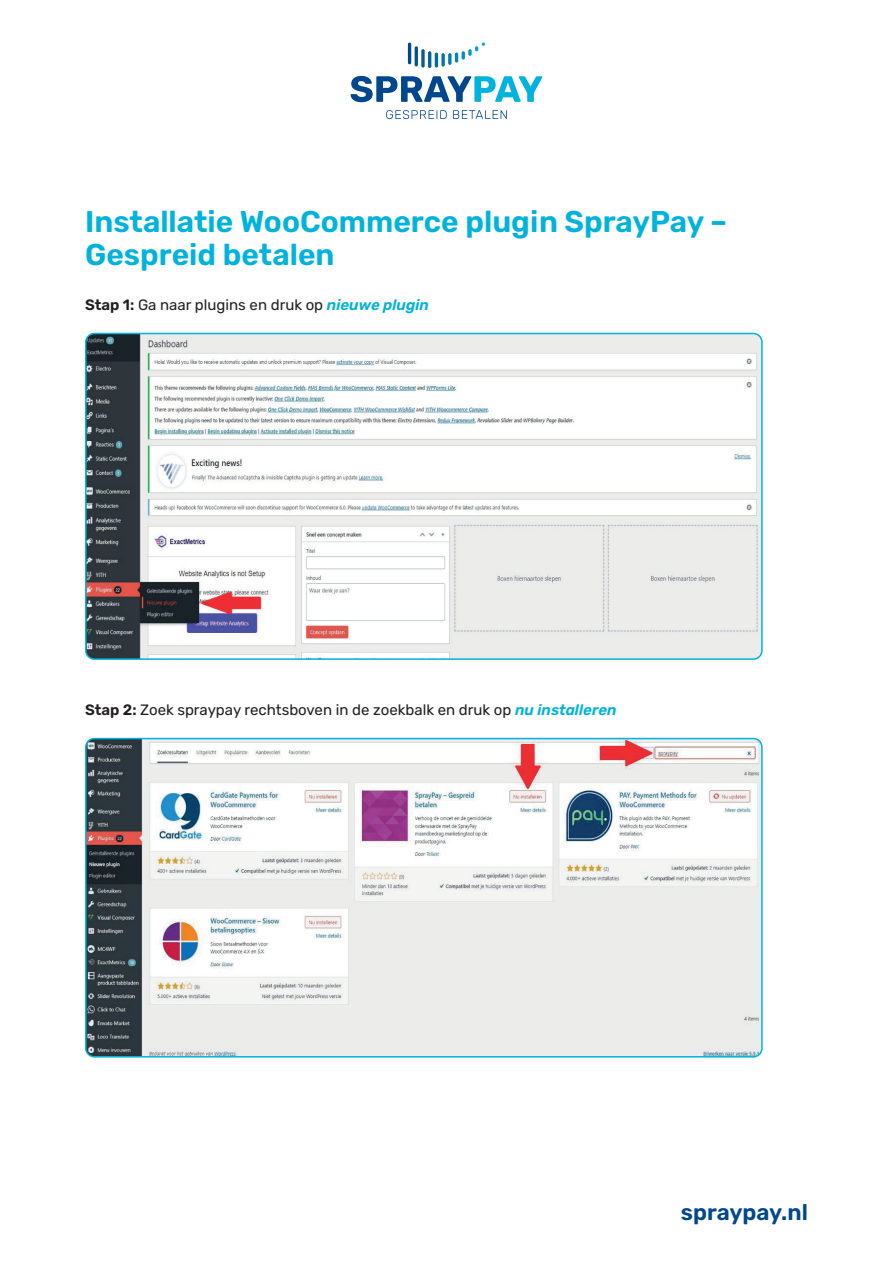
<style>
.page{position:relative;width:893px;height:1263px;background:#fff}
.page>*{position:absolute;margin:0;border:0;box-sizing:border-box;transform-origin:0 0}
.t1{font:600 30px/33px "Rubik";color:#00b3dc}
.t2{font:600 22.5px "Rubik";color:#01478d}
.t3{font:15px "Rubik";color:#231f20}
.s1{font-weight:600}
.s2{font-weight:600;font-style:italic;color:#00b3dc}
</style>
<div class="page">
<svg style="left:351px;top:76px;width:191px;height:26px"></svg>
<svg style="left:386px;top:110px;width:61px;height:9px"></svg>
<svg style="left:453px;top:110px;width:54px;height:9px"></svg>
<svg style="left:408px;top:43px;width:3px;height:21px"></svg>
<svg style="left:415px;top:46px;width:3px;height:20px"></svg>
<svg style="left:421px;top:49px;width:4px;height:19px"></svg>
<svg style="left:428px;top:51px;width:3px;height:17px"></svg>
<svg style="left:435px;top:53px;width:3px;height:15px"></svg>
<svg style="left:441px;top:53px;width:4px;height:14px"></svg>
<svg style="left:448px;top:43px;width:37px;height:22px"></svg>
<img style="left:86px;top:333px;width:676px;height:324px">
<div style="left:85px;top:333px;width:678px;height:327px;border:2px solid #00b3dc;border-radius:9px"></div>
<img style="left:86px;top:738px;width:676px;height:319px">
<div style="left:85px;top:738px;width:678px;height:319px;border:2px solid #00b3dc;border-radius:9px"></div>
<h1 class="t1" style="left:85px;top:206px;width:644px">Installatie WooCommerce plugin SprayPay –<br>Gespreid betalen</h1>
<p class="t3" style="left:85px;top:297px;width:345px"><span class="s1">Stap 1:</span> Ga naar plugins en druk op <span class="s2">nieuwe plugin</span></p>
<p class="t3" style="left:85px;top:702px;width:533px"><span class="s1">Stap 2:</span> Zoek spraypay rechtsboven in de zoekbalk en druk op <span class="s2">nu installeren</span></p>
<h2 class="t2" style="left:681px;top:1200px;width:128px">spraypay.nl</h2>
</div>
